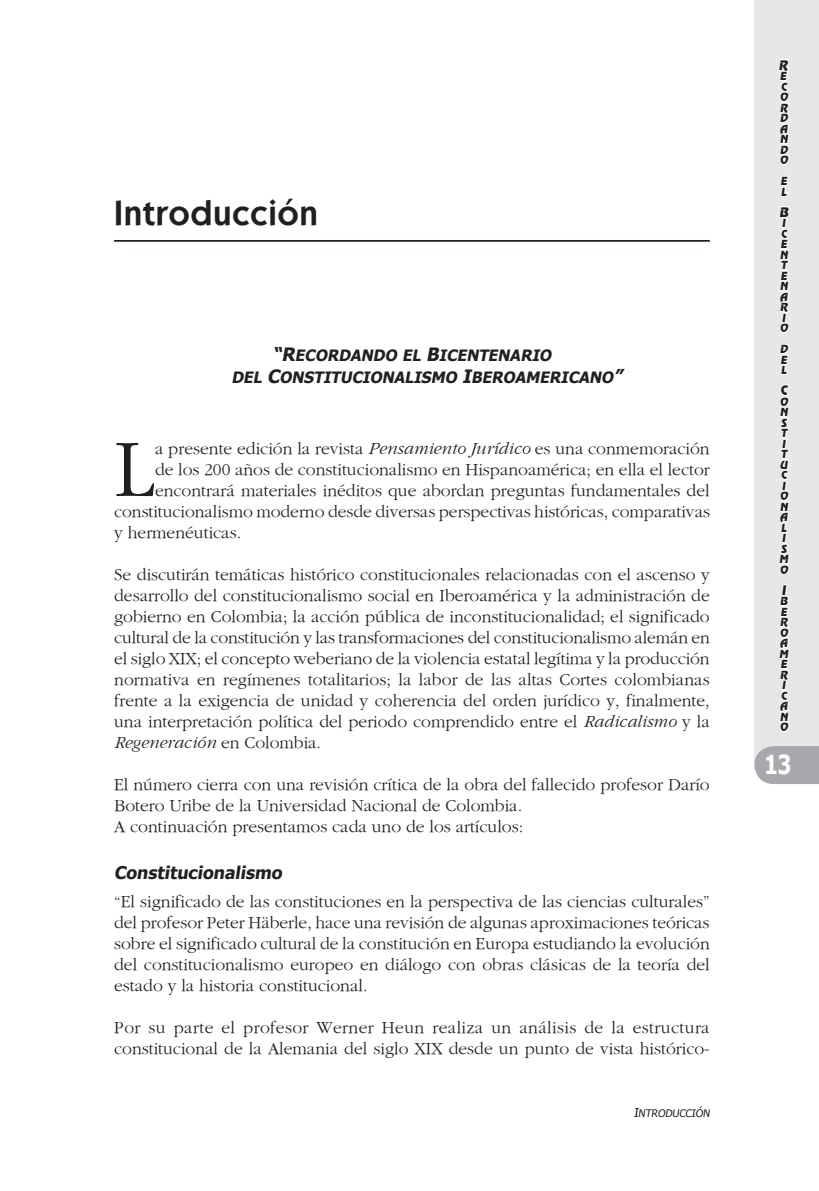
<style>
.page{position:relative;width:819px;height:1191px;background:#fff}
.page>*{position:absolute;margin:0;border:0;box-sizing:border-box;transform-origin:0 0}
.t1{font:85.05px "Gourmand";color:#231f20}
.t2{font:600 35px "Kabel IT Cby BT";letter-spacing:.03em;color:#231f20}
.t3{font:700 26.25px "Tahoma";color:#fff;scale:.8 1}
.t4{font:17.5px/21px "Gourmand";color:#231f20;text-align:justify}
.t5{font:700 17.5px "Tahoma";color:#231f20}
.t6{font:italic 15.58px/22.1px "Tahoma Bold SC850";color:#231f20}
.t7{font:13.12px "Revue BT Regular SC850";color:#231f20}
.t8{font:11.2px/10.5px "Revue BT Regular SC850";color:#231f20}
.t9{font:10.33px "Tahoma SC850";color:#231f20}
.s1{font-size:18.38px}
.s2{font-style:italic}
.s3{font-size:12.25px}
</style>
<div class="page">
<div style="left:754px;top:0;width:65px;height:769px;background:#e6e7e9"></div>
<svg style="left:754px;top:746px;width:65px;height:38px;background:#adaeb1"></svg>
<svg style="left:779px;top:59px;width:10px;height:106px"></svg>
<svg style="left:780px;top:176px;width:9px;height:21px"></svg>
<svg style="left:779px;top:206px;width:11px;height:169px"></svg>
<svg style="left:779px;top:384px;width:11px;height:191px"></svg>
<svg style="left:779px;top:584px;width:11px;height:148px"></svg>
<hr style="left:114px;top:240px;width:595px;height:2px;background:#231f20">
<h2 class="t2" style="left:114px;top:191px;width:205px">Introducción</h2>
<p class="t6" style="left:231px;top:343px;width:396px;text-indent:41px"><span class="s1">“R</span>ECORDANDO EL <span class="s1">B</span>ICENTENARIO<br>DEL <span class="s1">C</span>ONSTITUCIONALISMO <span class="s1">I</span>BEROAMERICANO<span class="s1">”</span></p>
<h1 class="t1" style="left:114px;top:424px;width:42px">L</h1>
<p class="t4" style="left:155px;top:438px;width:556px">a presente edición la revista <span class="s2">Pensamiento Jurídico</span> es una conmemoración</p>
<p class="t4" style="left:155px;top:459px;width:556px">de los 200 años de constitucionalismo en Hispanoamérica; en ella el lector</p>
<p class="t4" style="left:155px;top:480px;width:556px">encontrará materiales inéditos que abordan preguntas fundamentales del</p>
<p class="t4" style="left:114px;top:501px;width:597px">constitucionalismo moderno desde diversas perspectivas históricas, comparativas</p>
<p class="t4" style="left:114px;top:522px;width:129px">y hermenéuticas.</p>
<p class="t4" style="left:114px;top:564px;width:597px">Se discutirán temáticas histórico constitucionales relacionadas con el ascenso y desarrollo del constitucionalismo social en Iberoamérica y la administración de gobierno en Colombia; la acción pública de inconstitucionalidad; el significado cultural de la constitución y las transformaciones del constitucionalismo alemán en el siglo XIX; el concepto weberiano de la violencia estatal legítima y la producción normativa en regímenes totalitarios; la labor de las altas Cortes colombianas frente a la exigencia de unidad y coherencia del orden jurídico y, finalmente, una interpretación política del periodo comprendido entre el <span class="s2">Radicalismo</span> y la <span class="s2">Regeneración</span> en Colombia.</p>
<p class="t4" style="left:114px;top:774px;width:597px;text-align:left">El número cierra con una revisión crítica de la obra del fallecido profesor Darío<br>Botero Uribe de la Universidad Nacional de Colombia.<br>A continuación presentamos cada uno de los artículos:</p>
<p class="t5" style="left:114px;top:860px;width:172px">Constitucionalismo</p>
<p class="t4" style="left:114px;top:891px;width:597px">“El significado de las constituciones en la perspectiva de las ciencias culturales” del profesor Peter Häberle, hace una revisión de algunas aproximaciones teóricas sobre el significado cultural de la constitución en Europa estudiando la evolución del constitucionalismo europeo en diálogo con obras clásicas de la teoría del estado y la historia constitucional.</p>
<p class="t4" style="left:114px;top:1017px;width:597px">Por su parte el profesor Werner Heun realiza un análisis de la estructura constitucional de la Alemania del siglo XIX desde un punto de vista histórico-</p>
<p class="t9" style="left:633px;top:1105px;width:79px"><span class="s3">I</span>NTRODUCCIÓN</p>
<p class="t7" style="left:778px;top:57px;width:11px">R</p>
<p class="t8" style="left:779px;top:71px;width:12px">E<br>C<br>O<br>R<br>D<br>A<br>N<br>D<br>O</p>
<p class="t8" style="left:780px;top:176px;width:10px">E<br>L</p>
<p class="t7" style="left:779px;top:204px;width:13px">B</p>
<p class="t8" style="left:779px;top:218px;width:12px">I<br>C<br>E<br>N<br>T<br>E<br>N<br>A<br>R<br>I<br>O</p>
<p class="t8" style="left:779px;top:344px;width:11px;text-align:justify">D E L</p>
<p class="t7" style="left:780px;top:382px;width:9px">C</p>
<p class="t8" style="left:779px;top:396px;width:13px">O<br>N<br>S<br>T<br>I<br>T<br>U<br>C<br>I<br>O<br>N<br>A<br>L<br>I<br>S<br>M<br>O</p>
<p class="t7" style="left:781px;top:582px;width:6px">I</p>
<p class="t8" style="left:779px;top:596px;width:13px">B<br>E<br>R<br>O<br>A<br>M<br>E<br>R<br>I<br>C<br>A<br>N<br>O</p>
<h3 class="t3" style="left:764px;top:746px;width:35px">13</h3>
</div>
